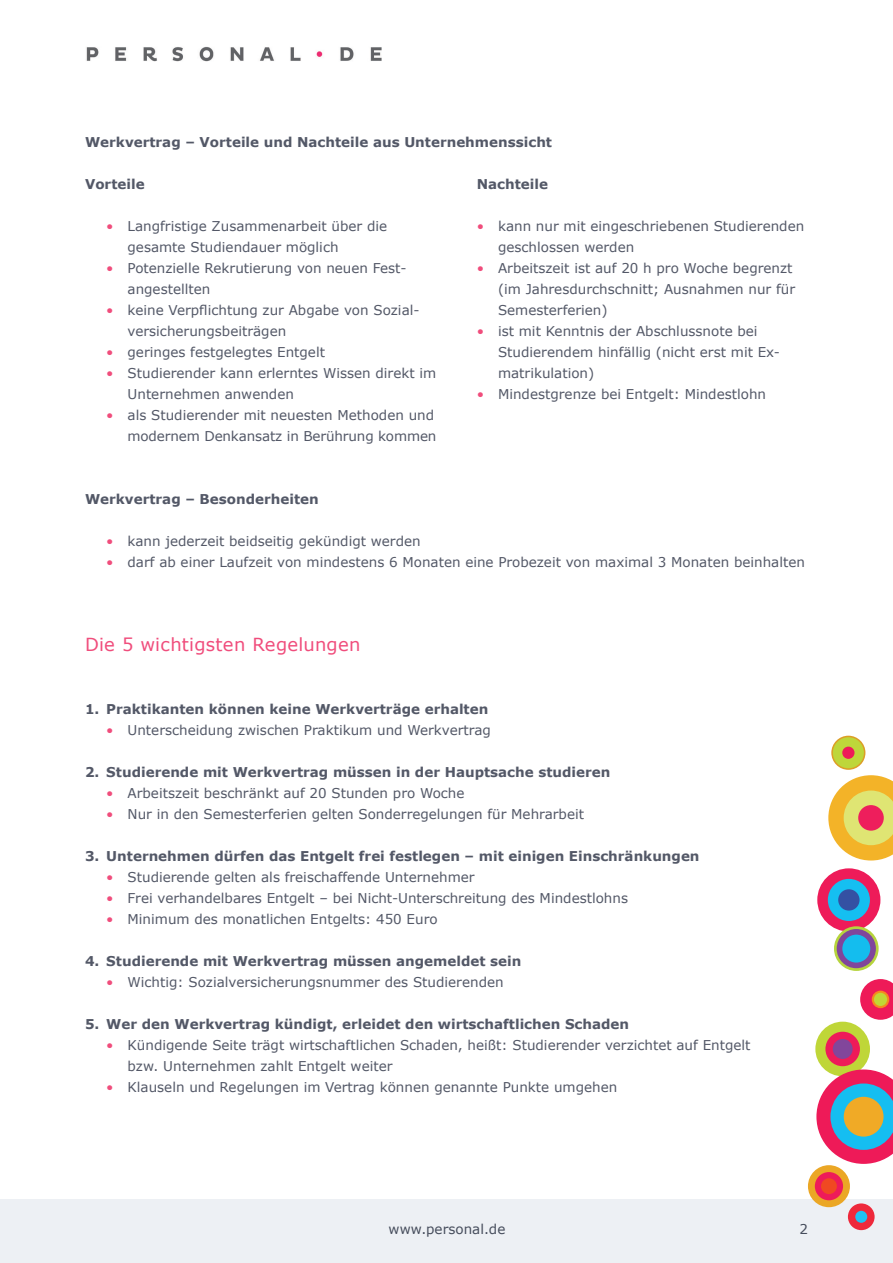
<style>
.page{position:relative;width:893px;height:1263px;background:#fff}
.page>*{position:absolute;margin:0;border:0;box-sizing:border-box;transform-origin:0 0}
.t1{font:18px "Verdana";letter-spacing:.01em;color:#f04d7c}
.t2{font:13.5px/21px "Verdana";color:#535867}
.t3{font:700 13.5px "Verdana";color:#535867}
.t4{font:13.5px "Verdana";color:#464d5c}
.s1{color:#f04d7c}
</style>
<div class="page">
<div style="left:0;top:1199px;width:893px;height:64px;background:#edf0f4"></div>
<img style="left:86px;top:46px;width:296px;height:16px">
<div style="left:817px;top:868px;width:63px;height:63px;background:#ee1b59;border-radius:50%"></div>
<div style="left:828px;top:879px;width:42px;height:42px;background:#15bff1;border-radius:50%"></div>
<div style="left:838px;top:889px;width:21px;height:21px;background:#3451a3;border-radius:50%"></div>
<svg style="left:828px;top:775px;width:65px;height:85px"></svg>
<div style="left:858px;top:805px;width:26px;height:26px;background:#ee1e5c;border-radius:50%"></div>
<div style="left:815px;top:1022px;width:55px;height:54px;background:#bfd638;border-radius:50%"></div>
<div style="left:825px;top:1032px;width:35px;height:34px;background:#ee1b59;border-radius:50%"></div>
<div style="left:833px;top:1039px;width:20px;height:20px;background:#82469b;border-radius:50%"></div>
<div style="left:848px;top:1203px;width:27px;height:27px;background:#ee293b;border-radius:50%"></div>
<div style="left:855px;top:1211px;width:12px;height:12px;background:#20c1f2;border-radius:50%"></div>
<svg style="left:816px;top:1069px;width:77px;height:95px"></svg>
<div style="left:844px;top:1097px;width:39px;height:39px;background:#f0aa26;border-radius:50%"></div>
<div style="left:808px;top:1165px;width:42px;height:42px;background:#eba725;border-radius:50%"></div>
<div style="left:815px;top:1172px;width:28px;height:28px;background:#ee1b59;border-radius:50%"></div>
<div style="left:821px;top:1178px;width:16px;height:16px;background:#f04922;border-radius:50%"></div>
<svg style="left:860px;top:979px;width:33px;height:41px"></svg>
<svg style="left:872px;top:991px;width:17px;height:17px"></svg>
<div style="left:874px;top:993px;width:13px;height:13px;background:#c1d736;border-radius:50%"></div>
<svg style="left:831px;top:736px;width:34px;height:34px"></svg>
<div style="left:833px;top:737px;width:31px;height:31px;background:#bed63a;border-radius:50%"></div>
<div style="left:842px;top:747px;width:12px;height:12px;background:#ee1a58;border-radius:50%"></div>
<svg style="left:834px;top:926px;width:45px;height:45px"></svg>
<div style="left:837px;top:929px;width:39px;height:39px;background:#80469b;border-radius:50%"></div>
<div style="left:842px;top:935px;width:28px;height:27px;background:#14bdee;border-radius:50%"></div>
<p class="t3" style="left:85px;top:134px;width:469px">Werkvertrag – Vorteile und Nachteile aus Unternehmenssicht</p>
<p class="t3" style="left:85px;top:176px;width:61px">Vorteile</p>
<p class="t2" style="left:128px;top:216px;width:261px;text-indent:-21px"><span class="s1">•</span> Langfristige Zusammenarbeit über die gesamte Studiendauer möglich</p>
<p class="t2" style="left:128px;top:258px;width:280px;text-indent:-21px"><span class="s1">•</span> Potenzielle Rekrutierung von neuen Fest&shy;angestellten</p>
<p class="t2" style="left:128px;top:300px;width:294px;text-indent:-21px"><span class="s1">•</span> keine Verpflichtung zur Abgabe von Sozial&shy;versicherungsbeiträgen</p>
<p class="t2" style="left:106px;top:342px;width:220px"><span class="s1">•</span> geringes festgelegtes Entgelt</p>
<p class="t2" style="left:128px;top:363px;width:310px;text-indent:-21px"><span class="s1">•</span> Studierender kann erlerntes Wissen direkt im<br>Unternehmen anwenden</p>
<p class="t2" style="left:106px;top:405px;width:332px;text-align:right"><span class="s1">•</span> als Studierender mit neuesten Methoden und modernem Denkansatz in Berührung kommen</p>
<p class="t3" style="left:477px;top:176px;width:73px">Nachteile</p>
<p class="t2" style="left:498px;top:216px;width:308px;text-indent:-21px"><span class="s1">•</span> kann nur mit eingeschriebenen Studierenden geschlossen werden</p>
<p class="t2" style="left:498px;top:258px;width:299px;text-indent:-21px"><span class="s1">•</span> Arbeitszeit ist auf 20 h pro Woche begrenzt (im Jahresdurchschnitt; Ausnahmen nur für<br>Semesterferien)</p>
<p class="t2" style="left:498px;top:321px;width:283px;text-indent:-21px"><span class="s1">•</span> ist mit Kenntnis der Abschlussnote bei<br>Studierendem hinfällig (nicht erst mit Ex&shy;matrikulation)</p>
<p class="t2" style="left:477px;top:384px;width:291px"><span class="s1">•</span> Mindestgrenze bei Entgelt: Mindestlohn</p>
<p class="t3" style="left:85px;top:491px;width:235px">Werkvertrag – Besonderheiten</p>
<p class="t2" style="left:106px;top:531px;width:316px"><span class="s1">•</span> kann jederzeit beidseitig gekündigt werden</p>
<p class="t2" style="left:106px;top:552px;width:700px"><span class="s1">•</span> darf ab einer Laufzeit von mindestens 6 Monaten eine Probezeit von maximal 3 Monaten beinhalten</p>
<h1 class="t1" style="left:85px;top:633px;width:277px">Die 5 wichtigsten Regelungen</h1>
<p class="t3" style="left:85px;top:701px;width:405px">1. Praktikanten können keine Werkverträge erhalten</p>
<p class="t2" style="left:106px;top:720px;width:386px"><span class="s1">•</span> Unterscheidung zwischen Praktikum und Werkvertrag</p>
<p class="t3" style="left:85px;top:764px;width:527px">2. Studierende mit Werkvertrag müssen in der Hauptsache studieren</p>
<p class="t2" style="left:106px;top:783px;width:360px"><span class="s1">•</span> Arbeitszeit beschränkt auf 20 Stunden pro Woche</p>
<p class="t2" style="left:106px;top:804px;width:479px"><span class="s1">•</span> Nur in den Semesterferien gelten Sonderregelungen für Mehrarbeit</p>
<p class="t3" style="left:85px;top:848px;width:616px">3. Unternehmen dürfen das Entgelt frei festlegen – mit einigen Einschränkungen</p>
<p class="t2" style="left:106px;top:867px;width:370px"><span class="s1">•</span> Studierende gelten als freischaffende Unternehmer</p>
<p class="t2" style="left:106px;top:888px;width:523px"><span class="s1">•</span> Frei verhandelbares Entgelt – bei Nicht-Unterschreitung des Mindestlohns</p>
<p class="t2" style="left:106px;top:909px;width:333px"><span class="s1">•</span> Minimum des monatlichen Entgelts: 450 Euro</p>
<p class="t3" style="left:85px;top:953px;width:438px">4. Studierende mit Werkvertrag müssen angemeldet sein</p>
<p class="t2" style="left:106px;top:972px;width:399px"><span class="s1">•</span> Wichtig: Sozialversicherungsnummer des Studierenden</p>
<p class="t3" style="left:85px;top:1016px;width:546px">5. Wer den Werkvertrag kündigt, erleidet den wirtschaftlichen Schaden</p>
<p class="t2" style="left:128px;top:1035px;width:624px;text-indent:-21px"><span class="s1">•</span> Kündigende Seite trägt wirtschaftlichen Schaden, heißt: Studierender verzichtet auf Entgelt bzw. Unternehmen zahlt Entgelt weiter</p>
<p class="t2" style="left:106px;top:1077px;width:512px"><span class="s1">•</span> Klauseln und Regelungen im Vertrag können genannte Punkte umgehen</p>
<p class="t4" style="left:389px;top:1220px;width:118px">www.personal.de</p>
<p class="t4" style="left:799px;top:1220px;width:10px">2</p>
</div>
